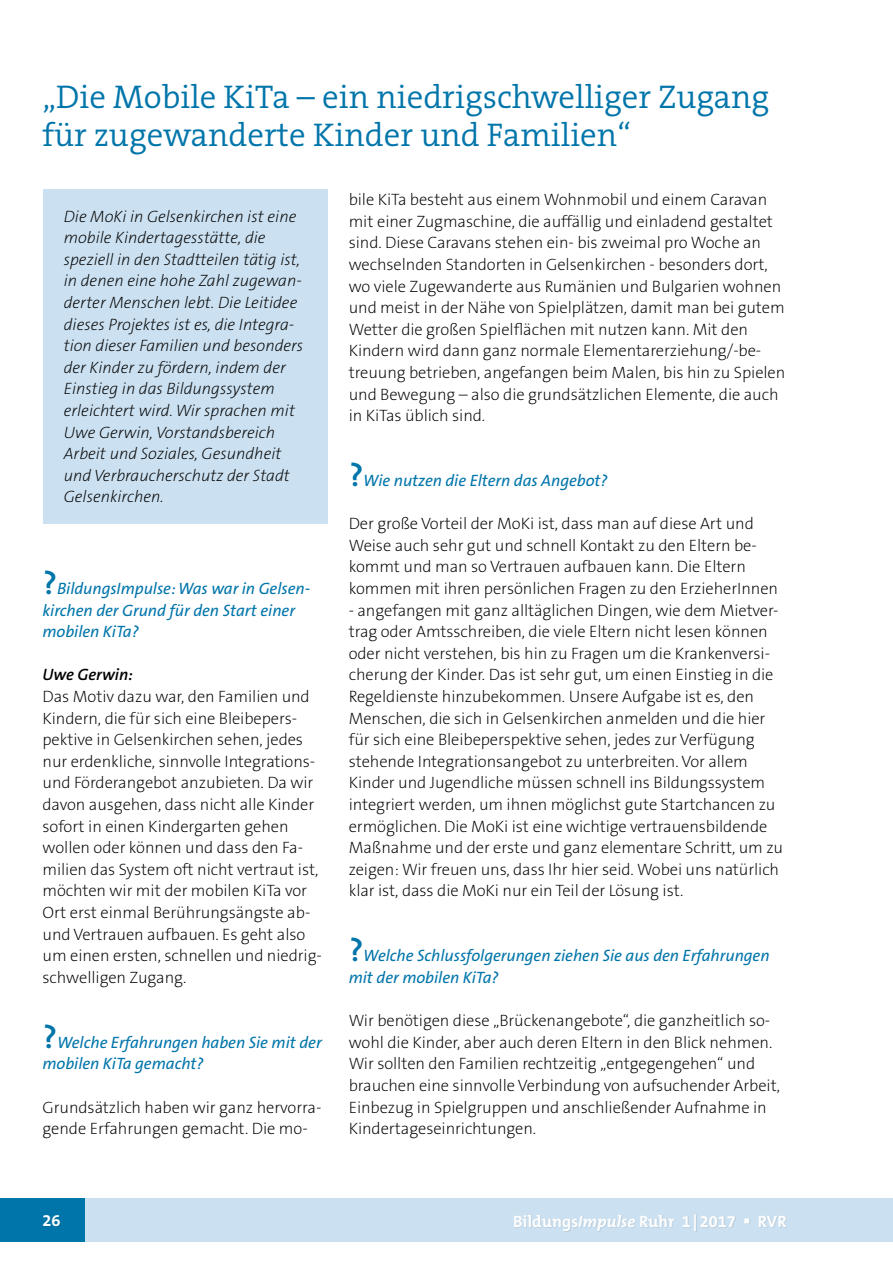
<style>
.page{position:relative;width:893px;height:1263px;background:#fff}
.page>*{position:absolute;margin:0;border:0;box-sizing:border-box;transform-origin:0 0}
.t1{font:300 33px/37.5px "The Serif B4";color:#0075aa}
.t2{font:200 16.5px/21.6px "The Sans B2";letter-spacing:-.005em;color:#000}
.t3{font:italic 200 16.5px/21.6px "The Sans B2";color:#000}
.t4{font:italic 16.5px/21.6px "The Sans B5 Plain";letter-spacing:-.005em;color:#0075aa}
.t5{font:700 16.5px "The Mix B7";color:#fff}
.t6{font:italic 600 16.5px "The Sans B6";letter-spacing:-.005em;color:#000}
.s1{font-family:"The Serif B6";font-weight:600;font-style:normal;font-size:33px}
.s2{font-style:italic}
</style>
<div class="page">
<div style="left:0;top:1198px;width:893px;height:44px;background:#cbe0f0"></div>
<div style="left:0;top:1198px;width:85px;height:44px;background:#0075aa"></div>
<div style="left:44px;top:1216px;width:17px;height:11px;background:#006ea0"></div>
<div style="left:515px;top:1215px;width:272px;height:17px;background:#000;opacity:.1"></div>
<div style="left:43px;top:189px;width:284px;height:335px;background:#cbe0f0"></div>
<h1 class="t1" style="left:43px;top:80px;width:728px">„Die Mobile KiTa – ein niedrigschwelliger Zugang für zugewanderte Kinder und Familien“</h1>
<p class="t2" style="left:349px;top:190px;width:438px">bile KiTa besteht aus einem Wohnmobil und einem Caravan mit einer Zugmaschine, die auffällig und einladend gestaltet sind. Diese Caravans stehen ein- bis zweimal pro Woche an wechselnden Standorten in Gelsenkirchen - besonders dort, wo viele Zugewanderte aus Rumänien und Bulgarien wohnen und meist in der Nähe von Spielplätzen, damit man bei gutem Wetter die großen Spielflächen mit nutzen kann. Mit den Kindern wird dann ganz normale Elementarerziehung/-be&shy;treuung betrieben, angefangen beim Malen, bis hin zu Spielen und Bewegung – also die grundsätzlichen Elemente, die auch in KiTas üblich sind.</p>
<p class="t3" style="left:64px;top:206px;width:241px">Die MoKi in Gelsenkirchen ist eine mobile Kindertagesstätte, die speziell in den Stadtteilen tätig ist, in denen eine hohe Zahl zugewan&shy;derter Menschen lebt. Die Leitidee dieses Projektes ist es, die Integra&shy;tion dieser Familien und besonders der Kinder zu fördern, indem der<br>Einstieg in das Bildungssystem erleichtert wird. Wir sprachen mit<br>Uwe Gerwin, Vorstandsbereich<br>Arbeit und Soziales, Gesundheit und Verbraucherschutz der Stadt<br>Gelsenkirchen.</p>
<p class="t4" style="left:349px;top:470px;width:260px"><span class="s1">?</span>Wie nutzen die Eltern das Angebot?</p>
<p class="t2" style="left:349px;top:514px;width:431px">Der große Vorteil der MoKi ist, dass man auf diese Art und Weise auch sehr gut und schnell Kontakt zu den Eltern be&shy;kommt und man so Vertrauen aufbauen kann. Die Eltern kommen mit ihren persönlichen Fragen zu den ErzieherInnen</p>
<p class="t2" style="left:349px;top:600px;width:436px">- angefangen mit ganz alltäglichen Dingen, wie dem Mietver&shy;trag oder Amtsschreiben, die viele Eltern nicht lesen können oder nicht verstehen, bis hin zu Fragen um die Krankenversi&shy;cherung der Kinder. Das ist sehr gut, um einen Einstieg in die Regeldienste hinzubekommen. Unsere Aufgabe ist es, den Menschen, die sich in Gelsenkirchen anmelden und die hier für sich eine Bleibeperspektive sehen, jedes zur Verfügung stehende Integrationsangebot zu unterbreiten. Vor allem Kinder und Jugendliche müssen schnell ins Bildungssystem integriert werden, um ihnen möglichst gute Startchancen zu ermöglichen. Die MoKi ist eine wichtige vertrauensbildende Maßnahme und der erste und ganz elementare Schritt, um zu zeigen: Wir freuen uns, dass Ihr hier seid. Wobei uns natürlich klar ist, dass die MoKi nur ein Teil der Lösung ist.</p>
<p class="t4" style="left:349px;top:945px;width:422px"><span class="s1">?</span>Welche Schlussfolgerungen ziehen Sie aus den Erfahrungen mit der mobilen KiTa?</p>
<p class="t2" style="left:349px;top:1010px;width:433px">Wir benötigen diese „Brückenangebote“, die ganzheitlich so&shy;wohl die Kinder, aber auch deren Eltern in den Blick nehmen.<br>Wir sollten den Familien rechtzeitig „entgegengehen“ und brauchen eine sinnvolle Verbindung von aufsuchender Arbeit, Einbezug in Spielgruppen und anschließender Aufnahme in Kindertageseinrichtungen.</p>
<p class="t4" style="left:43px;top:578px;width:269px"><span class="s1">?</span>BildungsImpulse: Was war in Gelsen&shy;kirchen der Grund für den Start einer mobilen KiTa?</p>
<p class="t6" style="left:43px;top:666px;width:92px">Uwe Gerwin:</p>
<p class="t2" style="left:43px;top:686px;width:281px">Das Motiv dazu war, den Familien und Kindern, die für sich eine Bleibepers&shy;pektive in Gelsenkirchen sehen, jedes nur erdenkliche, sinnvolle Integrations&shy;und Förderangebot anzubieten. Da wir davon ausgehen, dass nicht alle Kinder sofort in einen Kindergarten gehen wollen oder können und dass den Fa&shy;milien das System oft nicht vertraut ist, möchten wir mit der mobilen KiTa vor Ort erst einmal Berührungsängste ab&shy;und Vertrauen aufbauen. Es geht also um einen ersten, schnellen und niedrig&shy;schwelligen Zugang.</p>
<p class="t4" style="left:43px;top:1032px;width:281px"><span class="s1">?</span>Welche Erfahrungen haben Sie mit der mobilen KiTa gemacht?</p>
<p class="t2" style="left:43px;top:1097px;width:280px">Grundsätzlich haben wir ganz hervorra&shy;gende Erfahrungen gemacht. Die mo-</p>
<p class="t5" style="left:43px;top:1212px;width:20px">26</p>
<p class="t5" style="left:513px;top:1212px;width:275px">Bildungs<span class="s2">Impulse</span> Ruhr 1|2017 ▪ RVR</p>
</div>
